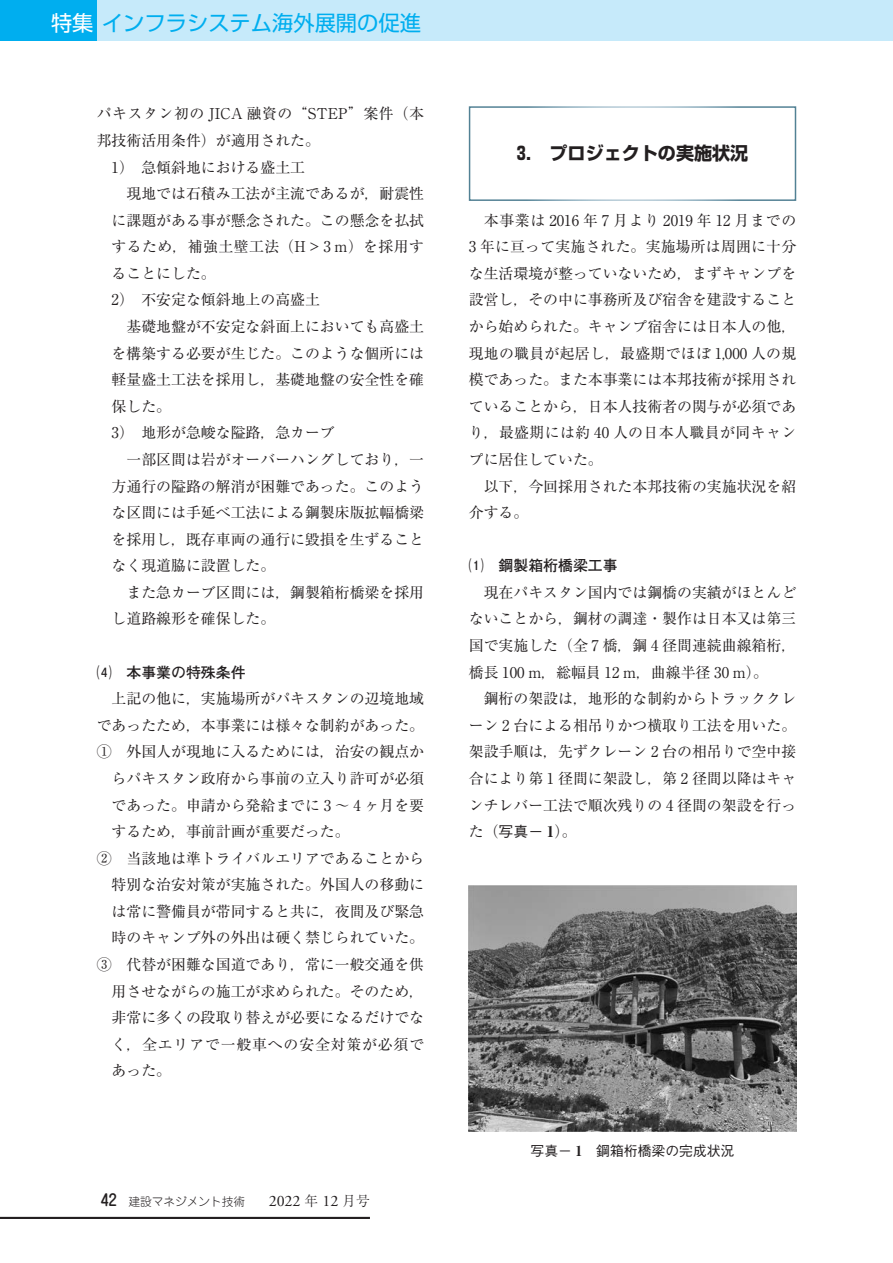
<style>
.page{position:relative;width:893px;height:1263px;background:#fff}
.page>*{position:absolute;margin:0;border:0;box-sizing:border-box;transform-origin:0 0}
.t1{font:21.3px "Shin Go Pr 6 N";color:#00aeef}
.大見出し_1__特集{font:700 18px "Shin Go Pr 6 N";color:#231f20}
.本文_14Q{font:14.85px/26.5px "Ryumin Pr 6 N";color:#231f20;text-align:justify}
.本文_字下1{font:14.85px/26.5px "Ryumin Pr 6 N";color:#231f20;text-align:justify}
.小見出し__など{font:14.85px/26.5px "Ryumin Pr 6 N";color:#231f20;text-align:justify}
.中見出し__1___太ゴ_前アキ{font:700 14.85px "Futo Go B101 Pr 6 N";color:#231f20}
.キャプション{font:500 13.8px "Gothic BBB Pr 6 N";color:#231f20}
.t2{font:300 11.7px "Jun 101 Pro";color:#231f20}
.s1{color:#fff}
.s2{font-family:"Jun 34 Pro";font-weight:500;font-size:15.9px}
.s3{font-family:"Adobe Garamond Pro";font-weight:400;font-size:15.9px}
.s4{font-family:"Ryumin Pr 6 N";font-size:13.8px}
.s5{font-family:"Gothic BBB Pr 6 N";font-weight:500}
.s6{font-weight:800}
.s7{font-family:"Ryumin Pr 6 N";font-weight:800}
</style>
<div class="page">
<div style="left:0;top:0;width:98px;height:40px;background:#00aeef"></div>
<div style="left:98px;top:0;width:795px;height:40px;background:#c6eafa"></div>
<div style="left:469px;top:106px;width:327px;height:95px;border:2px solid #fff"></div>
<img style="left:469px;top:885px;width:327px;height:246px">
<hr style="left:0;top:1217px;width:370px;height:2px;background:#231f20">
<h1 class="t1" style="left:51px;top:6px;width:371px"><span class="s1">特集</span>インフラシステム海外展開の促進</h1>
<p class="本文_14Q" style="left:97px;top:100px;width:329px">パキスタン初の JICA 融資の“STEP”案件（本邦技術活用条件）が適用された。</p>
<p class="本文_14Q" style="left:112px;top:153px;width:195px">1）　急傾斜地における盛土工</p>
<p class="本文_字下1" style="left:112px;top:180px;width:314px;text-indent:15px">現地では石積み工法が主流であるが，耐震性に課題がある事が懸念された。この懸念を払拭するため，補強土壁工法（H &gt; 3 m）を採用することにした。</p>
<p class="本文_14Q" style="left:112px;top:286px;width:210px">2）　不安定な傾斜地上の高盛土</p>
<p class="本文_字下1" style="left:112px;top:312px;width:314px;text-indent:15px">基礎地盤が不安定な斜面上においても高盛土を構築する必要が生じた。このような個所には軽量盛土工法を採用し，基礎地盤の安全性を確保した。</p>
<p class="本文_14Q" style="left:112px;top:419px;width:225px">3）　地形が急峻な隘路，急カーブ</p>
<p class="本文_字下1" style="left:112px;top:445px;width:314px;text-indent:15px">一部区間は岩がオーバーハングしており，一方通行の隘路の解消が困難であった。このような区間には手延べ工法による鋼製床版拡幅橋梁を採用し，既存車両の通行に毀損を生ずることなく現道脇に設置した。</p>
<p class="本文_字下1" style="left:112px;top:578px;width:314px;text-indent:15px">また急カーブ区間には，鋼製箱桁橋梁を採用し道路線形を確保した。</p>
<p class="中見出し__1___太ゴ_前アキ" style="left:97px;top:660px;width:150px">⑷　本事業の特殊条件</p>
<p class="本文_14Q" style="left:97px;top:685px;width:329px;text-align:right">上記の他に，実施場所がパキスタンの辺境地域であったため，本事業には様々な制約があった。</p>
<p class="小見出し__など" style="left:112px;top:738px;width:314px;text-indent:-15px">①　外国人が現地に入るためには，治安の観点からパキスタン政府から事前の立入り許可が必須であった。申請から発給までに 3 ～ 4 ヶ月を要するため，事前計画が重要だった。</p>
<p class="小見出し__など" style="left:112px;top:844px;width:314px;text-indent:-15px">②　当該地は準トライバルエリアであることから特別な治安対策が実施された。外国人の移動には常に警備員が帯同すると共に，夜間及び緊急時のキャンプ外の外出は硬く禁じられていた。</p>
<p class="小見出し__など" style="left:112px;top:950px;width:314px;text-indent:-15px">③　代替が困難な国道であり，常に一般交通を供用させながらの施工が求められた。そのため，非常に多くの段取り替えが必要になるだけでなく，全エリアで一般車への安全対策が必須であった。</p>
<p class="t2" style="left:101px;top:1192px;width:270px"><span class="s2">42</span> 建設マネジメント技術　　<span class="s3">2022</span> <span class="s4">年</span> <span class="s3">12</span> <span class="s4">月号</span></p>
<p class="大見出し_1__特集" style="left:517px;top:139px;width:233px">3.　プロジェクトの実施状況</p>
<p class="本文_14Q" style="left:469px;top:206px;width:329px;text-indent:15px">本事業は 2016 年 7 月より 2019 年 12 月までの3 年に亘って実施された。実施場所は周囲に十分な生活環境が整っていないため，まずキャンプを設営し，その中に事務所及び宿舎を建設することから始められた。キャンプ宿舎には日本人の他，現地の職員が起居し，最盛期でほぼ 1,000 人の規模であった。また本事業には本邦技術が採用されていることから，日本人技術者の関与が必須であり，最盛期には約 40 人の日本人職員が同キャンプに居住していた。</p>
<p class="本文_14Q" style="left:469px;top:472px;width:329px;text-indent:15px">以下，今回採用された本邦技術の実施状況を紹介する。</p>
<p class="中見出し__1___太ゴ_前アキ" style="left:469px;top:554px;width:150px">⑴　鋼製箱桁橋梁工事</p>
<p class="本文_14Q" style="left:469px;top:578px;width:329px;text-indent:15px">現在パキスタン国内では鋼橋の実績がほとんどないことから，鋼材の調達・製作は日本又は第三国で実施した（全 7 橋，鋼 4 径間連続曲線箱桁，橋長 100 m，総幅員 12 m，曲線半径 30 m）。</p>
<p class="本文_14Q" style="left:469px;top:684px;width:329px;text-indent:15px">鋼桁の架設は，地形的な制約からトラッククレーン 2 台による相吊りかつ横取り工法を用いた。架設手順は，先ずクレーン 2 台の相吊りで空中接合により第 1 径間に架設し，第 2 径間以降はキャンチレバー工法で順次残りの 4 径間の架設を行った（<span class="s5">写真－</span> <span class="s6">1</span>）。</p>
<p class="キャプション" style="left:531px;top:1140px;width:205px">写真－ <span class="s7">1</span>　鋼箱桁橋梁の完成状況</p>
</div>
